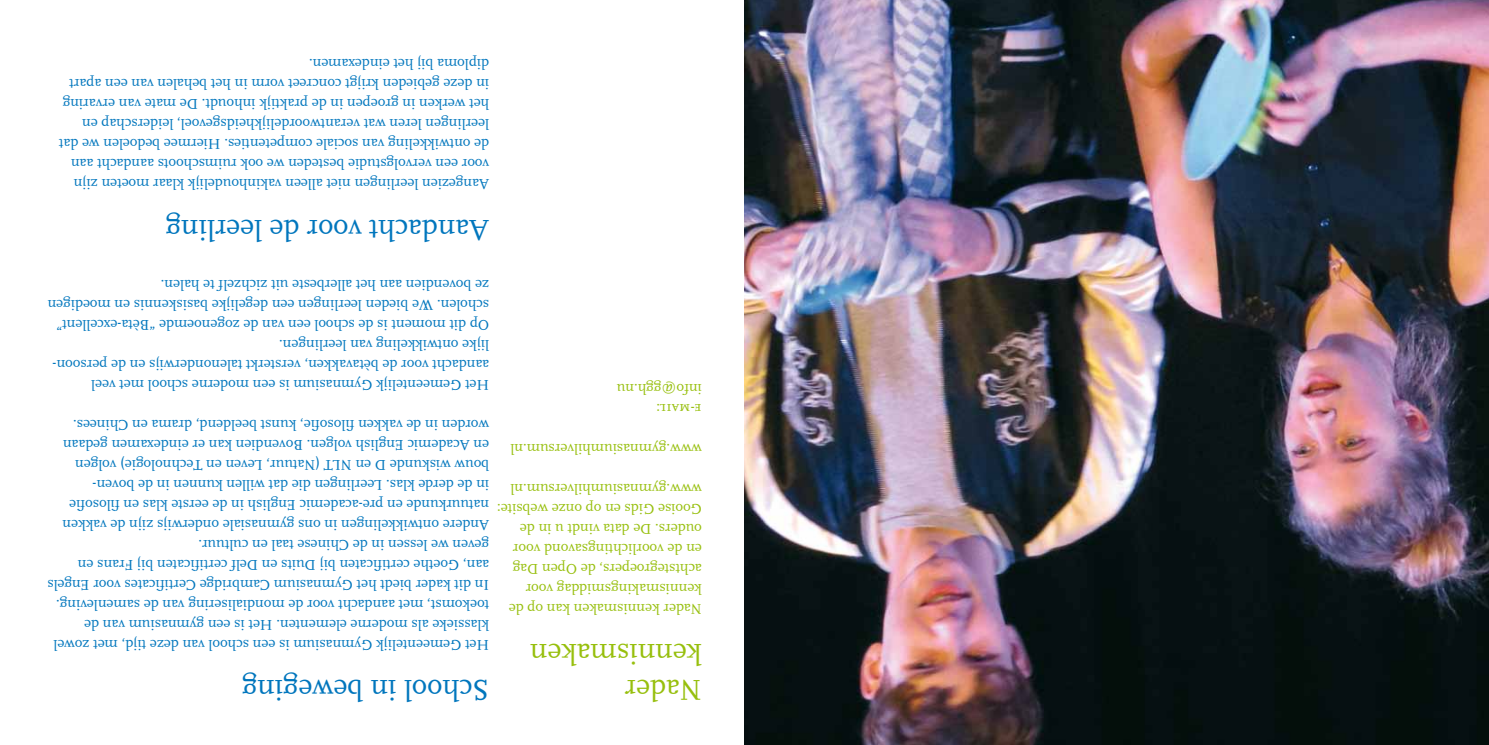
<style>
.page{position:relative;width:1489px;height:745px;background:#fff}
.page>*{position:absolute;margin:0;border:0;box-sizing:border-box;transform-origin:0 0}
.t1{font:30px "Scala";color:#0076bd}
.t2{font:30px/36px "Scala";color:#97bf0d}
.t3{font:15px/20px "Scala";color:#0076bd}
.t4{font:15px/20px "Scala";color:#97bf0d}
.t5{font:15px "Scala Caps";color:#97bf0d}
</style>
<div class="page">
<img style="left:744px;top:0;width:744px;height:744px">
<p class="t3" style="left:489px;top:194px;width:431px;rotate:-180deg">Aangezien leerlingen niet alleen vakinhoudelijk klaar moeten zijn voor een vervolgstudie besteden we ook ruimschoots aandacht aan de ontwikkeling van sociale competenties. Hiermee bedoelen we dat leerlingen leren wat verantwoordelijkheidsgevoel, leiderschap en het werken in groepen in de praktijk inhoudt. De mate van ervaring in deze gebieden krijgt concreet vorm in het behalen van een apart diploma bij het eindexamen.</p>
<h1 class="t1" style="left:489px;top:245px;width:325px;rotate:-180deg">Aandacht voor de leerling</h1>
<p class="t3" style="left:489px;top:394px;width:443px;rotate:-180deg">Het Gemeentelijk Gymnasium is een moderne school met veel aandacht voor de bètavakken, versterkt talenonderwijs en de persoon&shy;lijke ontwikkeling van leerlingen.<br>Op dit moment is de school een van de zogenoemde “Bèta-excellent” scholen. We bieden leerlingen een degelijke basiskennis en moedigen ze bovendien aan het allerbeste uit zichzelf te halen.</p>
<p class="t3" style="left:489px;top:654px;width:443px;rotate:-180deg">Het Gemeentelijk Gymnasium is een school van deze tijd, met zowel klassieke als moderne elementen. Het is een gymnasium van de toekomst, met aandacht voor de mondialisering van de samenleving.<br>In dit kader biedt het Gymnasium Cambridge Certificates voor Engels aan, Goethe certificaten bij Duits en Delf certificaten bij Frans en geven we lessen in de Chinese taal en cultuur.<br>Andere ontwikkelingen in ons gymnasiale onderwijs zijn de vakken natuurkunde en pre-academic English in de eerste klas en filosofie<br>in de derde klas. Leerlingen die dat willen kunnen in de boven-<br>bouw wiskunde D en NLT (Natuur, Leven en Technologie) volgen<br>en Academic English volgen. Bovendien kan er eindexamen gedaan worden in de vakken filosofie, kunst beeldend, drama en Chinees.</p>
<h1 class="t1" style="left:489px;top:705px;width:248px;rotate:-180deg">School in beweging</h1>
<p class="t4" style="left:702px;top:398px;width:87px;rotate:-180deg">info@ggh.nu</p>
<p class="t5" style="left:702px;top:416px;width:47px;rotate:-180deg">e-mail:</p>
<p class="t4" style="left:702px;top:458px;width:193px;rotate:-180deg">www.gymnasiumhilversum.nl</p>
<p class="t4" style="left:702px;top:618px;width:206px;rotate:-180deg">Nader kennismaken kan op de kennismakingsmiddag voor achtstegroepers, de Open Dag en de voorlichtingsavond voor ouders. De data vindt u in de<br>Gooise Gids en op onze website: www.gymnasiumhilversum.nl</p>
<h1 class="t2" style="left:702px;top:706px;width:173px;rotate:-180deg">Nader kennismaken</h1>
</div>
